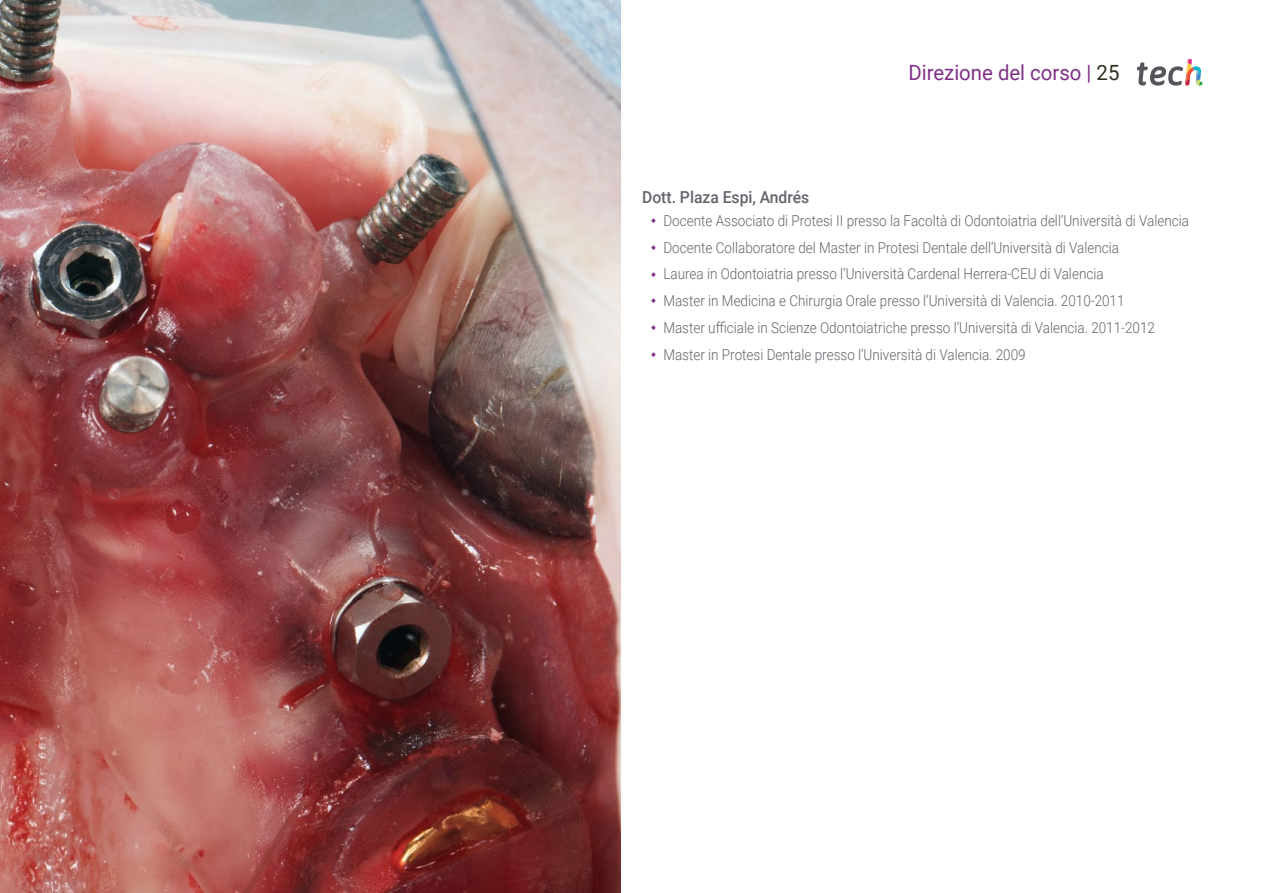
<style>
.page{position:relative;width:1263px;height:893px;background:#fff}
.page>*{position:absolute;margin:0;border:0;box-sizing:border-box;transform-origin:0 0}
.t1{font:21px "Roboto";color:#813089}
.t2{font:500 16.5px "Roboto";color:#61646a;scale:.95 1}
.t3{font:300 15px/26.7px "Roboto";color:#61646a;scale:.9 1}
.s1{color:#312e20}
</style>
<div class="page">
<svg style="left:1137px;top:59px;width:65px;height:27px"></svg>
<img style="left:0;top:0;width:621px;height:893px">
<h1 class="t1" style="left:908px;top:57px;width:213px">Direzione del corso | <span class="s1">25</span></h1>
<p class="t2" style="left:642px;top:186px;width:178px">Dott. Plaza Espi, Andrés</p>
<p class="t3" style="left:663px;top:207px;width:586px">Docente Associato di Protesi II presso la Facoltà di Odontoiatria dell’Università di Valencia Docente Collaboratore del Master in Protesi Dentale dell’Università di Valencia<br>Laurea in Odontoiatria presso l’Università Cardenal Herrera-CEU di Valencia<br>Master in Medicina e Chirurgia Orale presso l’Università di Valencia. 2010-2011<br>Master ufficiale in Scienze Odontoiatriche presso l’Università di Valencia. 2011-2012<br>Master in Protesi Dentale presso l’Università di Valencia. 2009</p>
</div>
